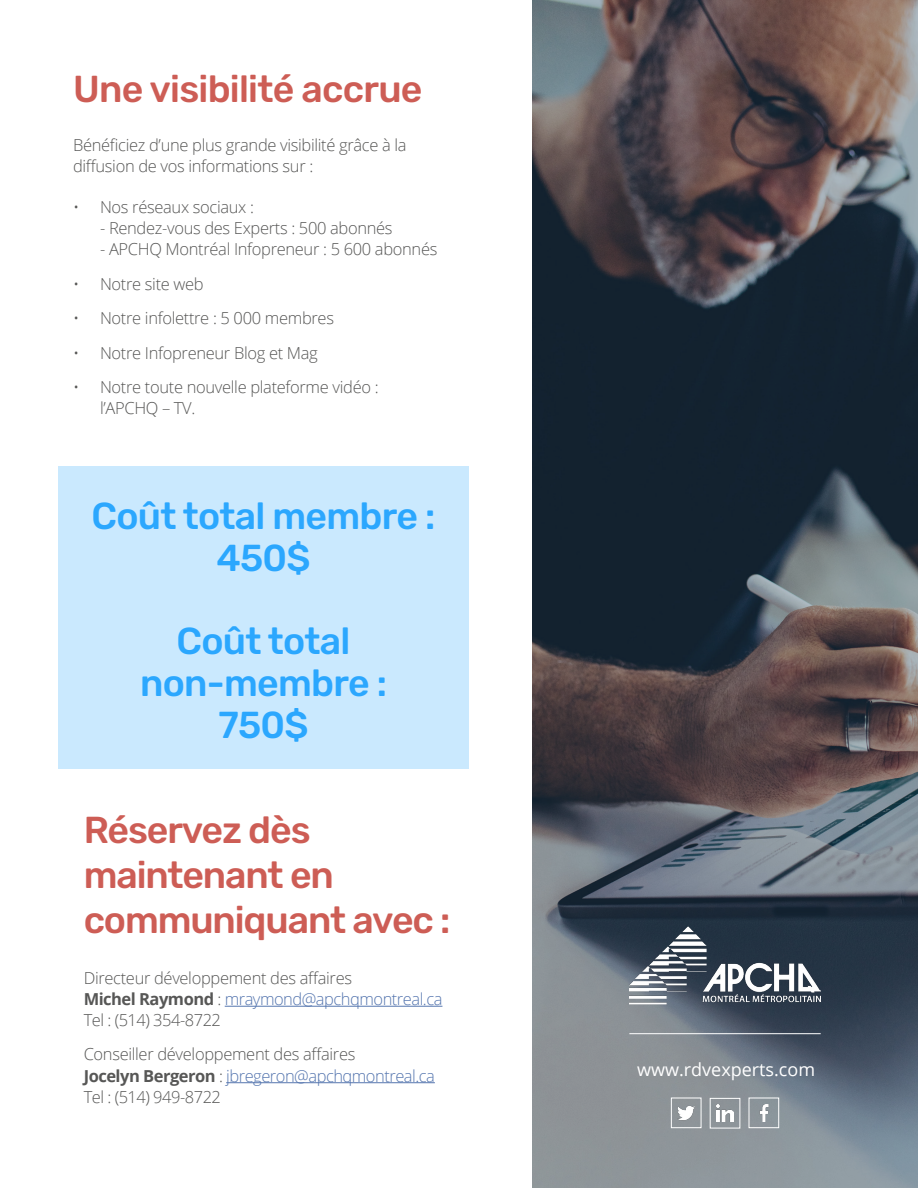
<style>
.page{position:relative;width:918px;height:1188px;background:#fff}
.page>*{position:absolute;margin:0;border:0;box-sizing:border-box;transform-origin:0 0}
.t1{font:500 37.5px/45px "Rubik";letter-spacing:-.03em;color:#cd5d55}
.t2{font:500 37.5px/42px "Rubik";letter-spacing:-.02em;color:#2ba7fe;text-align:center}
.t3{font:18px "Open Sans";color:#fff}
.t4{font:300 16.5px/21px "Open Sans";letter-spacing:-.02em;color:#575756}
.s1{font-weight:700}
.s2{color:#5576af}
</style>
<div class="page">
<img style="left:532px;top:0;width:386px;height:1188px">
<hr style="left:225px;top:1006px;width:217px;height:1px;background:#5576af">
<hr style="left:226px;top:1082px;width:209px;height:1px;background:#5576af">
<hr style="left:629px;top:1033px;width:192px;height:1px;background:#fff">
<img style="left:629px;top:925px;width:192px;height:84px">
<div style="left:749px;top:1098px;width:30px;height:30px;border:1px solid #fff"></div>
<div style="left:710px;top:1098px;width:30px;height:30px;border:1px solid #fff"></div>
<div style="left:671px;top:1098px;width:30px;height:30px;border:1px solid #fff"></div>
<img style="left:678px;top:1105px;width:17px;height:17px">
<img style="left:716px;top:1105px;width:18px;height:17px">
<img style="left:755px;top:1105px;width:17px;height:17px">
<div style="left:58px;top:466px;width:411px;height:303px;background:#cae9fe"></div>
<h1 class="t1" style="left:73px;top:68px;width:351px">Une visibilité accrue</h1>
<p class="t4" style="left:73px;top:134px;width:335px">Bénéficiez d’une plus grande visibilité grâce à la diffusion de vos informations sur :</p>
<p class="t4" style="left:73px;top:196px;width:182px">• Nos réseaux sociaux :</p>
<p class="t4" style="left:100px;top:217px;width:294px">- Rendez-vous des Experts : 500 abonnés</p>
<p class="t4" style="left:100px;top:238px;width:339px">- APCHQ Montréal Infopreneur : 5 600 abonnés</p>
<p class="t4" style="left:73px;top:273px;width:132px">• Notre site web</p>
<p class="t4" style="left:73px;top:307px;width:262px">• Notre infolettre : 5 000 membres</p>
<p class="t4" style="left:73px;top:342px;width:246px">• Notre Infopreneur Blog et Mag</p>
<p class="t4" style="left:100px;top:376px;width:280px;text-indent:-27px">• Notre toute nouvelle plateforme vidéo : l’APCHQ – TV.</p>
<h1 class="t2" style="left:92px;top:496px;width:345px">Coût total membre :<br>450$</h1>
<h1 class="t2" style="left:140px;top:621px;width:248px">Coût total non-membre :<br>750$</h1>
<h1 class="t1" style="left:84px;top:809px;width:368px">Réservez dès maintenant en communiquant avec :</h1>
<p class="t4" style="left:84px;top:967px;width:360px">Directeur développement des affaires<br><span class="s1">Michel Raymond</span> : <span class="s2">mraymond@apchqmontreal.ca<br></span>Tel : (514) 354-8722</p>
<p class="t4" style="left:84px;top:1044px;width:353px">Conseiller développement des affaires<br><span class="s1">Jocelyn Bergeron</span> : <span class="s2">jbregeron@apchqmontreal.ca<br></span>Tel : (514) 949-8722</p>
<p class="t3" style="left:637px;top:1057px;width:180px">www.rdvexperts.com</p>
</div>
